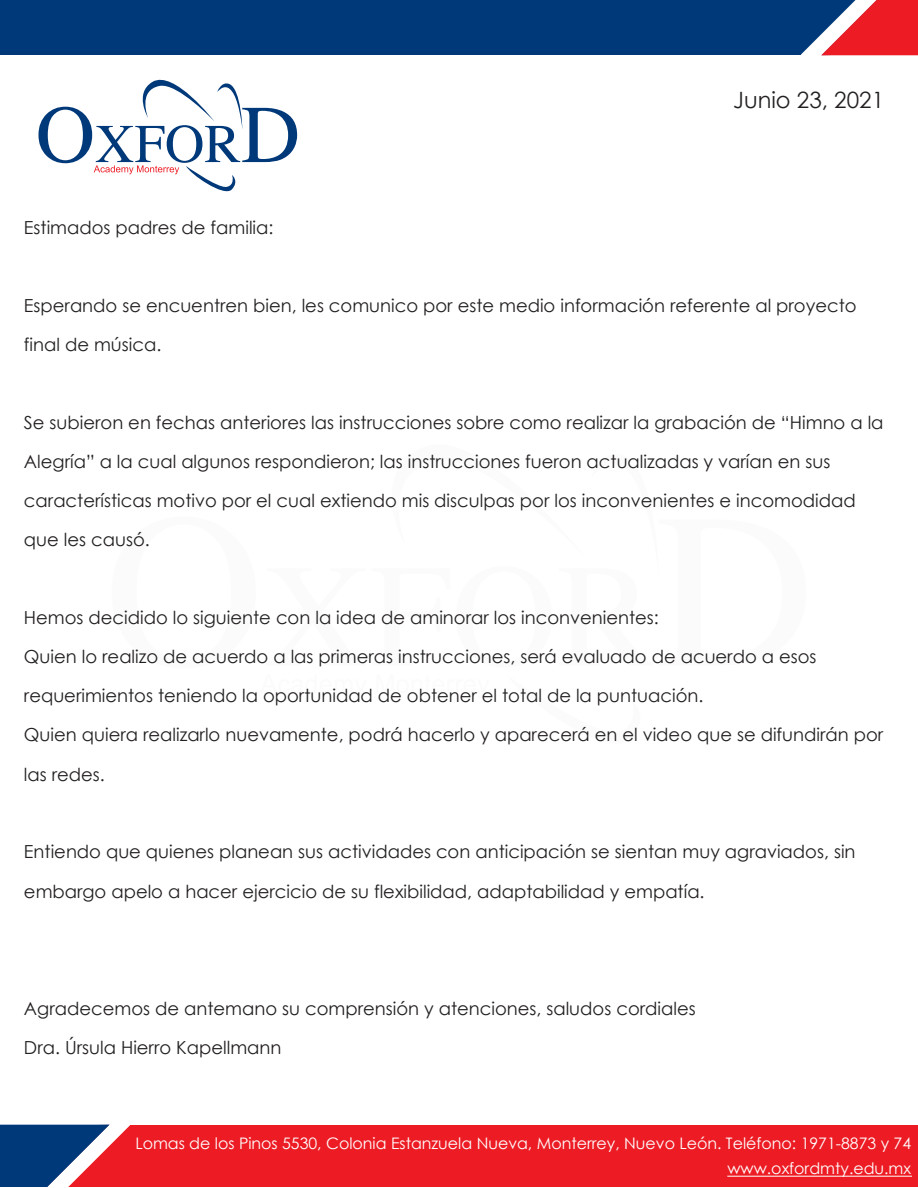
<style>
.page{position:relative;width:918px;height:1188px;background:#fff}
.page>*{position:absolute;margin:0;border:0;box-sizing:border-box;transform-origin:0 0}
.t1{font:22.5px "Century Gothic";color:#231f20}
.t2{font:18px/39px "Century Gothic";color:#231f20}
.t3{font:15.9px/25px "Century Gothic";color:#fff;text-align:right}
</style>
<div class="page">
<svg style="left:38px;top:79px;width:259px;height:113px"></svg>
<svg style="left:109px;top:1125px;width:21px;height:61px"></svg>
<div style="left:130px;top:1125px;width:788px;height:61px;background:#ed1c24"></div>
<svg style="left:0;top:1125px;width:109px;height:61px"></svg>
<svg style="left:801px;top:0;width:20px;height:55px"></svg>
<div style="left:0;top:0;width:801px;height:55px;background:#003979"></div>
<svg style="left:821px;top:0;width:97px;height:55px"></svg>
<hr style="left:727px;top:1176px;width:185px;height:1px;background:#fff">
<p class="t2" style="left:24px;top:208px;width:251px">Estimados padres de familia:</p>
<p class="t1" style="left:733px;top:84px;width:152px">Junio 23, 2021</p>
<p class="t2" style="left:24px;top:286px;width:834px">Esperando se encuentren bien, les comunico por este medio información referente al proyecto final de música.</p>
<p class="t2" style="left:24px;top:403px;width:861px">Se subieron en fechas anteriores las instrucciones sobre como realizar la grabación de “Himno a la Alegría” a la cual algunos respondieron; las instrucciones fueron actualizadas y varían en sus características motivo por el cual extiendo mis disculpas por los inconvenientes e incomodidad que les causó.</p>
<p class="t2" style="left:24px;top:598px;width:861px">Hemos decidido lo siguiente con la idea de aminorar los inconvenientes:<br>Quien lo realizo de acuerdo a las primeras instrucciones, será evaluado de acuerdo a esos requerimientos teniendo la oportunidad de obtener el total de la puntuación.<br>Quien quiera realizarlo nuevamente, podrá hacerlo y aparecerá en el video que se difundirán por las redes.</p>
<p class="t2" style="left:24px;top:832px;width:833px">Entiendo que quienes planean sus actividades con anticipación se sientan muy agraviados, sin embargo apelo a hacer ejercicio de su flexibilidad, adaptabilidad y empatía.</p>
<p class="t2" style="left:24px;top:988px;width:673px">Agradecemos de antemano su comprensión y atenciones, saludos cordiales<br>Dra. Úrsula Hierro Kapellmann</p>
<p class="t3" style="left:135px;top:1130px;width:777px">Lomas de los Pinos 5530, Colonia Estanzuela Nueva, Monterrey, Nuevo León. Teléfono: 1971-8873 y 74 www.oxfordmty.edu.mx</p>
</div>
